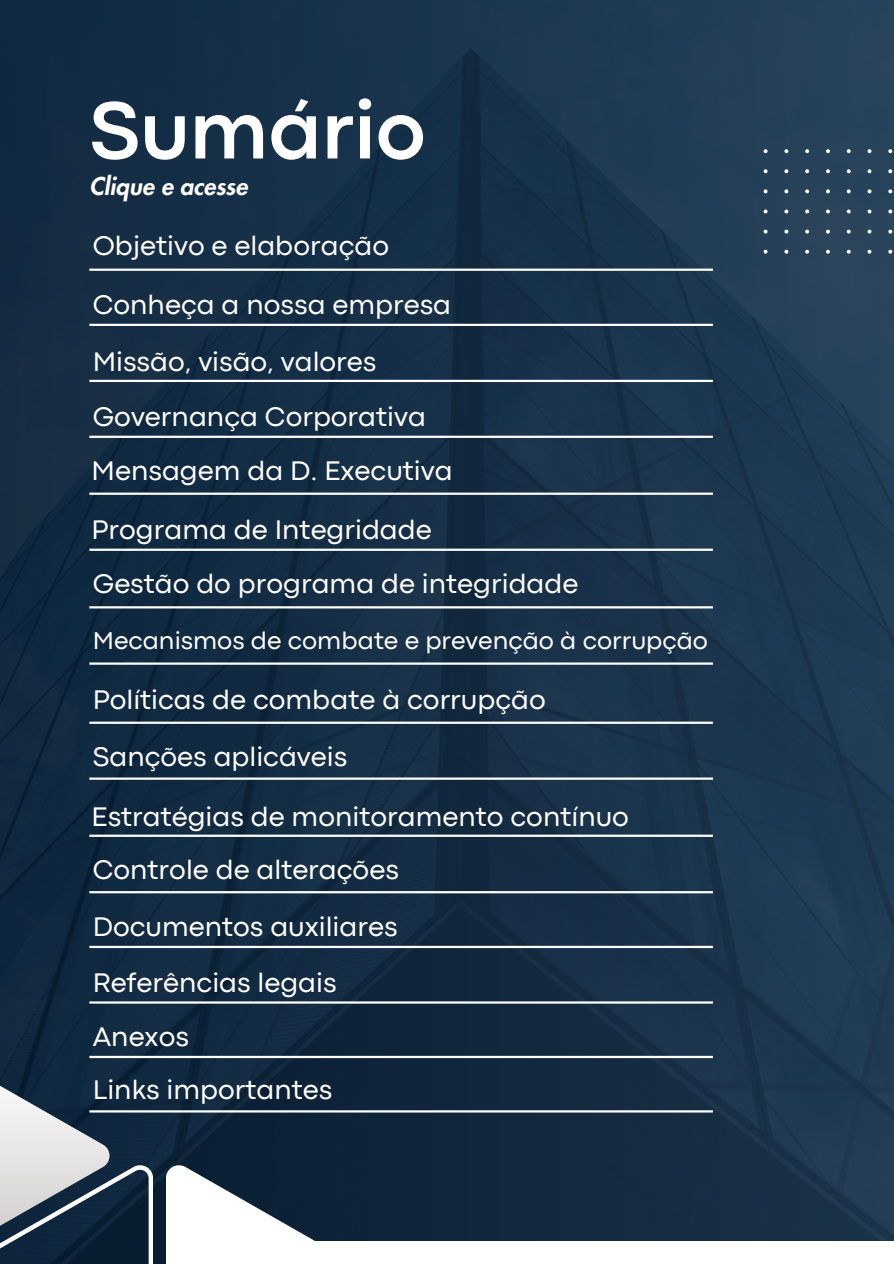
<style>
.page{position:relative;width:894px;height:1264px;background:#fff}
.page>*{position:absolute;margin:0;border:0;box-sizing:border-box;transform-origin:0 0}
.t1{font:700 84px "Codec Pro";color:#fff}
.t2{font:28.05px "Codec Pro";color:#fff}
.t3{font:25.35px "Codec Pro";color:#fff}
.t4{font:italic 800 24px "Futura LT Pro";color:#fff}
</style>
<div class="page">
<img style="left:0;top:0;width:893px;height:1263px">
<div style="left:763px;top:149px;width:130px;height:105px;background:#29435b"></div>
<svg style="left:0;top:1062px;width:109px;height:102px;background:#75818d"></svg>
<svg style="left:0;top:1164px;width:152px;height:99px;background:#4c5b6b"></svg>
<svg style="left:166px;top:1164px;width:166px;height:99px"></svg>
<div style="left:209px;top:1240px;width:684px;height:23px;background:#fff"></div>
<hr style="left:89px;top:268px;width:623px;height:3px;background:#fff">
<hr style="left:89px;top:380px;width:623px;height:2px;background:#fff">
<hr style="left:89px;top:324px;width:623px;height:2px;background:#fff">
<hr style="left:89px;top:492px;width:623px;height:3px;background:#fff">
<hr style="left:89px;top:435px;width:623px;height:3px;background:#fff">
<hr style="left:89px;top:548px;width:623px;height:3px;background:#fff">
<hr style="left:89px;top:662px;width:623px;height:2px;background:#fff">
<hr style="left:89px;top:606px;width:623px;height:2px;background:#fff">
<hr style="left:89px;top:721px;width:623px;height:3px;background:#fff">
<hr style="left:89px;top:777px;width:623px;height:2px;background:#fff">
<hr style="left:89px;top:891px;width:623px;height:2px;background:#fff">
<hr style="left:89px;top:834px;width:623px;height:2px;background:#fff">
<hr style="left:89px;top:945px;width:623px;height:3px;background:#fff">
<hr style="left:89px;top:1001px;width:623px;height:2px;background:#fff">
<hr style="left:89px;top:1055px;width:623px;height:3px;background:#fff">
<hr style="left:89px;top:1110px;width:623px;height:2px;background:#fff">
<h2 class="t1" style="left:89px;top:101px;width:338px">Sumário</h2>
<p class="t4" style="left:89px;top:175px;width:159px">Clique e acesse</p>
<h2 class="t2" style="left:93px;top:236px;width:298px">Objetivo e elaboração</h2>
<p class="t2" style="left:93px;top:294px;width:360px">Conheça a nossa empresa</p>
<p class="t2" style="left:93px;top:351px;width:285px">Missão, visão, valores</p>
<h2 class="t2" style="left:93px;top:407px;width:334px">Governança Corporativa</h2>
<p class="t2" style="left:92px;top:461px;width:362px">Mensagem da D. Executiva</p>
<h1 class="t2" style="left:92px;top:519px;width:341px">Programa de Integridade</h1>
<h2 class="t2" style="left:93px;top:574px;width:487px">Gestão do programa de integridade</h2>
<p class="t3" style="left:93px;top:631px;width:616px">Mecanismos de combate e prevenção à corrupção</p>
<p class="t2" style="left:93px;top:690px;width:454px">Políticas de combate à corrupção</p>
<p class="t2" style="left:93px;top:747px;width:256px">Sanções aplicáveis</p>
<h2 class="t2" style="left:92px;top:806px;width:538px">Estratégias de monitoramento contínuo</h2>
<h2 class="t2" style="left:93px;top:860px;width:307px">Controle de alterações</h2>
<p class="t2" style="left:93px;top:916px;width:306px">Documentos auxiliares</p>
<h2 class="t2" style="left:93px;top:972px;width:245px">Referências legais</h2>
<p class="t2" style="left:93px;top:1026px;width:98px">Anexos</p>
<h2 class="t2" style="left:93px;top:1079px;width:241px">Links importantes</h2>
</div>
